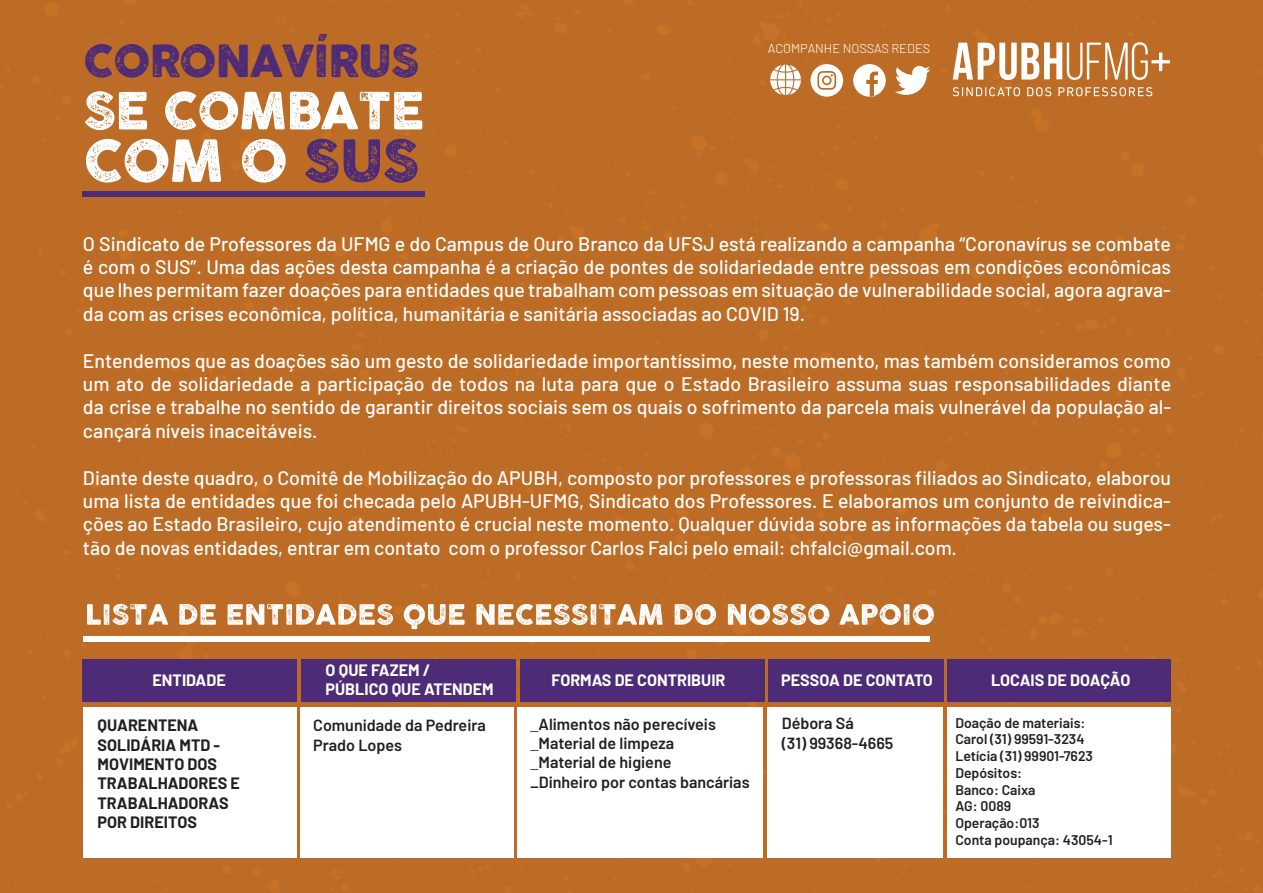
<style>
.page{position:relative;width:1263px;height:893px;background:#fff}
.page>*{position:absolute;margin:0;border:0;box-sizing:border-box;transform-origin:0 0}
.t1{font:56.85px "COCOGOOSELETTERPRESS";letter-spacing:-.02em;color:#fff}
.t2{font:50.25px "COCOGOOSELETTERPRESS";letter-spacing:-.02em;color:#fff}
.t3{font:43.65px "COCOGOOSELETTERPRESS";letter-spacing:-.02em;color:#4e2b77}
.t4{font:500 19.5px/23.4px "Barlow";color:#fff;text-align:justify}
.t5{font:600 16.05px/19.4px "Barlow";color:#231f20}
.t6{font:700 16.05px/19.4px "Barlow";color:#fff}
.t7{font:700 16.05px/19.4px "Barlow";color:#231f20}
.t8{font:600 13.95px/16.8px "Barlow";color:#231f20}
.t9{font:300 12.75px "Barlow";color:#fff}
.s1{color:#4e2b77}
.s2{font-family:"Myriad Pro";font-weight:400}
</style>
<div class="page">
<div style="left:0;top:0;width:789px;height:735px;background:#bd6c26"></div>
<div style="left:789px;top:0;width:474px;height:893px;background:#bc6c26"></div>
<div style="left:0;top:735px;width:791px;height:158px;background:#bc6c26"></div>
<div style="left:83px;top:660px;width:214px;height:42px;background:#4e2b77"></div>
<div style="left:301px;top:660px;width:214px;height:42px;background:#4e2b77"></div>
<div style="left:520px;top:660px;width:244px;height:42px;background:#4e2b77"></div>
<div style="left:768px;top:660px;width:176px;height:42px;background:#4e2b77"></div>
<div style="left:947px;top:660px;width:223px;height:42px;background:#4e2b77"></div>
<svg style="left:87px;top:604px;width:81px;height:21px"></svg>
<svg style="left:179px;top:604px;width:37px;height:21px"></svg>
<svg style="left:228px;top:604px;width:165px;height:21px"></svg>
<svg style="left:404px;top:604px;width:61px;height:25px"></svg>
<svg style="left:476px;top:604px;width:186px;height:21px"></svg>
<svg style="left:675px;top:604px;width:41px;height:21px"></svg>
<svg style="left:728px;top:604px;width:101px;height:21px"></svg>
<svg style="left:839px;top:604px;width:95px;height:21px"></svg>
<div style="left:84px;top:636px;width:846px;height:5px;background:#fff"></div>
<div style="left:83px;top:708px;width:214px;height:150px;background:#fff"></div>
<div style="left:300px;top:708px;width:214px;height:150px;background:#fff"></div>
<div style="left:517px;top:708px;width:246px;height:150px;background:#fff"></div>
<div style="left:767px;top:708px;width:176px;height:150px;background:#fff"></div>
<div style="left:947px;top:708px;width:223px;height:150px;background:#fff"></div>
<svg style="left:770px;top:64px;width:31px;height:31px"></svg>
<svg style="left:810px;top:64px;width:33px;height:33px"></svg>
<svg style="left:853px;top:64px;width:33px;height:34px"></svg>
<svg style="left:895px;top:66px;width:35px;height:29px"></svg>
<svg style="left:953px;top:42px;width:216px;height:38px"></svg>
<svg style="left:953px;top:87px;width:199px;height:9px;background:#cf9563"></svg>
<div style="left:83px;top:191px;width:342px;height:5px;background:#4e2b77"></div>
<h3 class="t3" style="left:83px;top:36px;width:338px">CORONAVÍRUS</h3>
<h2 class="t2" style="left:83px;top:83px;width:343px">SE COMBATE</h2>
<h1 class="t1" style="left:83px;top:129px;width:338px">COM O <span class="s1">SUS</span></h1>
<p class="t9" style="left:768px;top:39px;width:164px">ACOMPANHE NOSSAS REDES</p>
<p class="t4" style="left:83px;top:230px;width:1089px">O Sindicato de Professores da UFMG e do Campus de Ouro Branco da UFSJ está realizando a campanha “Coronavírus se combate é com o SUS”. Uma das ações desta campanha é a criação de pontes de solidariedade entre pessoas em condições econômicas que lhes permitam fazer doações para entidades que trabalham com pessoas em situação de vulnerabilidade social, agora agrava&shy;da com as crises econômica, política, humanitária e sanitária associadas ao COVID 19.</p>
<p class="t4" style="left:83px;top:347px;width:1090px">Entendemos que as doações são um gesto de solidariedade importantíssimo, neste momento, mas também consideramos como um ato de solidariedade a participação de todos na luta para que o Estado Brasileiro assuma suas responsabilidades diante da crise e trabalhe no sentido de garantir direitos sociais sem os quais o sofrimento da parcela mais vulnerável da população al&shy;cançará níveis inaceitáveis.</p>
<p class="t4" style="left:83px;top:464px;width:1089px">Diante deste quadro, o Comitê de Mobilização do APUBH, composto por professores e professoras filiados ao Sindicato, elaborou uma lista de entidades que foi checada pelo APUBH-UFMG, Sindicato dos Professores. E elaboramos um conjunto de reivindica&shy;ções ao Estado Brasileiro, cujo atendimento é crucial neste momento. Qualquer dúvida sobre as informações da tabela ou suges&shy;tão de novas entidades, entrar em contato com o professor Carlos Falci pelo email: chfalci@gmail.com.</p>
<p class="t6" style="left:153px;top:669px;width:75px">ENTIDADE</p>
<p class="t6" style="left:326px;top:659px;width:170px">O QUE FAZEM /<br>PÚBLICO QUE ATENDEM</p>
<p class="t6" style="left:551px;top:669px;width:176px">FORMAS DE CONTRIBUIR</p>
<p class="t6" style="left:781px;top:669px;width:153px">PESSOA DE CONTATO</p>
<p class="t6" style="left:991px;top:669px;width:141px">LOCAIS DE DOAÇÃO</p>
<p class="t7" style="left:98px;top:715px;width:144px">QUARENTENA<br>SOLIDÁRIA MTD -<br>MOVIMENTO DOS<br>TRABALHADORES E<br>TRABALHADORAS<br>POR DIREITOS</p>
<p class="t5" style="left:313px;top:715px;width:174px">Comunidade da Pedreira<br>Prado Lopes</p>
<p class="t5" style="left:530px;top:713px;width:221px"><span class="s2">_</span>Alimentos não perecíveis <span class="s2">_</span>Material de limpeza<br><span class="s2">_</span>Material de higiene<br>_Dinheiro por contas bancárias</p>
<p class="t8" style="left:955px;top:713px;width:159px">Doação de materiais:<br>Carol (31) 99591-3234<br>Letícia (31) 99901-7623<br>Depósitos:<br>Banco: Caixa<br>AG: 0089<br>Operação:013<br>Conta poupança: 43054-1</p>
<p class="t5" style="left:782px;top:713px;width:113px">Débora Sá<br>(31) 99368-4665</p>
</div>
